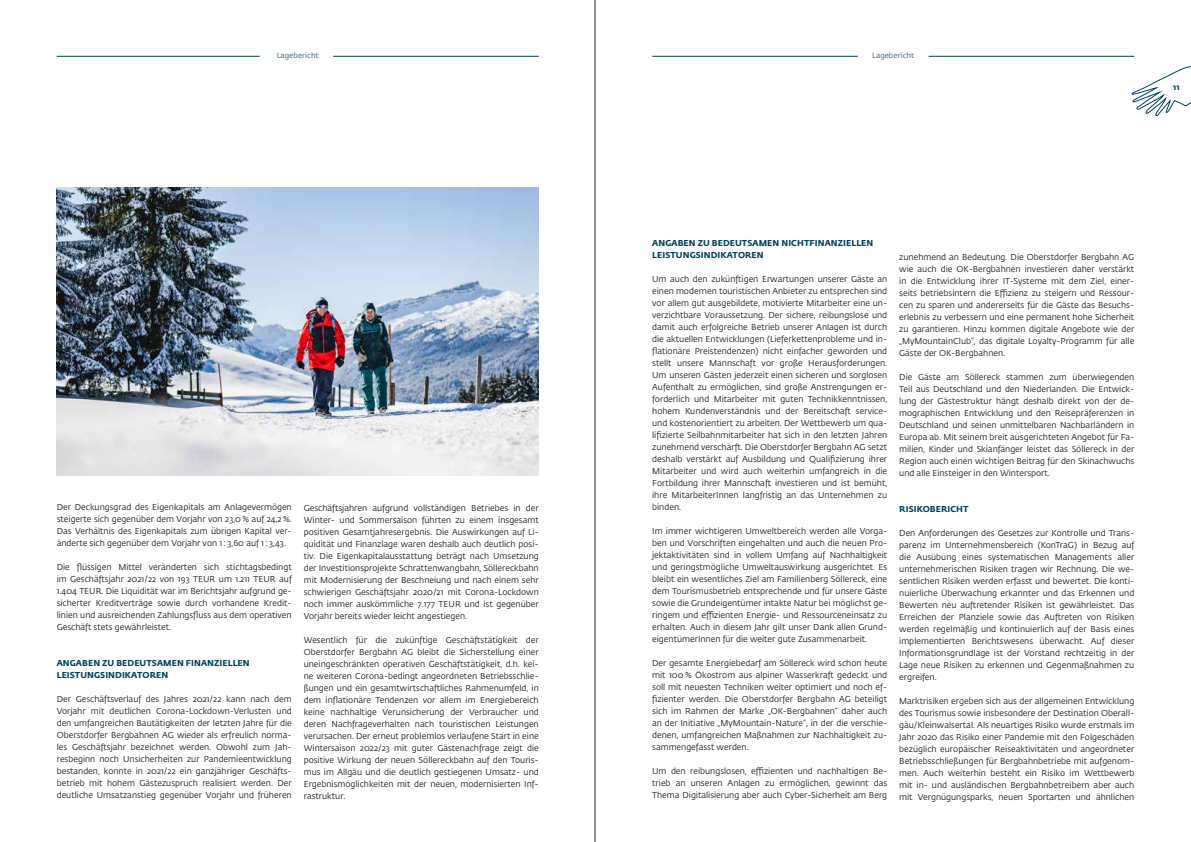
<style>
.page{position:relative;width:1191px;height:842px;background:#fff}
.page>*{position:absolute;margin:0;border:0;box-sizing:border-box;transform-origin:0 0}
.t1{font:8.5px/12px "Fedra Sans Std";color:#21201c;text-align:justify}
.t2{font:700 8.5px/12px "Fedra Sans Std";letter-spacing:.01em;color:#00425b}
.t3{font:700 8px "Fedra Sans";color:#00425b}
.t4{font:600 7.5px "Fedra Sans Std";color:#547e93}
</style>
<div class="page">
<svg style="left:1131px;top:55px;width:60px;height:61px"></svg>
<hr style="left:928px;top:56px;width:206px;height:1px;background:#00425b">
<hr style="left:652px;top:56px;width:205px;height:1px;background:#00425b">
<hr style="left:333px;top:56px;width:206px;height:1px;background:#00425b">
<hr style="left:57px;top:56px;width:203px;height:1px;background:#00425b">
<img style="left:57px;top:187px;width:482px;height:288px">
<hr style="left:594px;top:0;width:1px;height:842px;background:#21201c">
<p class="t4" style="left:277px;top:51px;width:44px">Lagebericht</p>
<p class="t4" style="left:872px;top:51px;width:44px">Lagebericht</p>
<p class="t3" style="left:1173px;top:82px;width:8px">11</p>
<p class="t1" style="left:57px;top:502px;width:236px">Der Deckungsgrad des Eigenkapitals am Anlagevermögen steigerte sich gegenüber dem Vorjahr von 23,0 % auf 24,2 %.<br>Das Verhältnis des Eigenkapitals zum übrigen Kapital ver&shy;änderte sich gegenüber dem Vorjahr von 1 : 3,60 auf 1 : 3,43.</p>
<p class="t1" style="left:57px;top:562px;width:236px;text-align:left">Die flüssigen Mittel veränderten sich stichtagsbedingt im Geschäftsjahr 2021/22 von 193 TEUR um 1.211 TEUR auf 1.404 TEUR. Die Liquidität war im Berichtsjahr aufgrund ge&shy;sicherter Kreditverträge sowie durch vorhandene Kredit&shy;linien und ausreichenden Zahlungsfluss aus dem operativen Geschäft stets gewährleistet.</p>
<p class="t2" style="left:57px;top:657px;width:194px">ANGABEN ZU BEDEUTSAMEN FINANZIELLEN<br>LEISTUNGSINDIKATOREN</p>
<p class="t1" style="left:57px;top:694px;width:236px">Der Geschäftsverlauf des Jahres 2021/22 kann nach dem Vorjahr mit deutlichen Corona-Lockdown-Verlusten und den umfangreichen Bautätigkeiten der letzten Jahre für die Oberstdorfer Bergbahnen AG wieder als erfreulich norma&shy;les Geschäftsjahr bezeichnet werden. Obwohl zum Jah&shy;resbeginn noch Unsicherheiten zur Pandemieentwicklung bestanden, konnte in 2021/22 ein ganzjähriger Geschäfts&shy;betrieb mit hohem Gästezuspruch realisiert werden. Der deutliche Umsatzanstieg gegenüber Vorjahr und früheren</p>
<p class="t1" style="left:304px;top:502px;width:236px">Geschäftsjahren aufgrund vollständigen Betriebes in der Winter- und Sommersaison führten zu einem insgesamt positiven Gesamtjahresergebnis. Die Auswirkungen auf Li&shy;quidität und Finanzlage waren deshalb auch deutlich posi&shy;tiv. Die Eigenkapitalausstattung beträgt nach Umsetzung der Investitionsprojekte Schrattenwangbahn, Söllereckbahn mit Modernisierung der Beschneiung und nach einem sehr schwierigen Geschäftsjahr 2020/21 mit Corona-Lockdown noch immer auskömmliche 7.177 TEUR und ist gegenüber Vorjahr bereits wieder leicht angestiegen.</p>
<p class="t1" style="left:304px;top:634px;width:236px">Wesentlich für die zukünftige Geschäftstätigkeit der Oberstdorfer Bergbahn AG bleibt die Sicherstellung einer uneingeschränkten operativen Geschäftstätigkeit, d.h. kei&shy;ne weiteren Corona-bedingt angeordneten Betriebsschlie&shy;ßungen und ein gesamtwirtschaftliches Rahmenumfeld, in dem inflationäre Tendenzen vor allem im Energiebereich keine nachhaltige Verunsicherung der Verbraucher und deren Nachfrageverhalten nach touristischen Leistungen verursachen. Der erneut problemlos verlaufene Start in eine Wintersaison 2022/23 mit guter Gästenachfrage zeigt die positive Wirkung der neuen Söllereckbahn auf den Touris&shy;mus im Allgäu und die deutlich gestiegenen Umsatz- und Ergebnismöglichkeiten mit der neuen, modernisierten Inf&shy;rastruktur.</p>
<p class="t2" style="left:652px;top:237px;width:223px">ANGABEN ZU BEDEUTSAMEN NICHTFINANZIELLEN<br>LEISTUNGSINDIKATOREN</p>
<p class="t1" style="left:652px;top:273px;width:236px">Um auch den zukünftigen Erwartungen unserer Gäste an einen modernen touristischen Anbieter zu entsprechen sind vor allem gut ausgebildete, motivierte Mitarbeiter eine un&shy;verzichtbare Voraussetzung. Der sichere, reibungslose und damit auch erfolgreiche Betrieb unserer Anlagen ist durch die aktuellen Entwicklungen (Lieferkettenprobleme und in&shy;flationäre Preistendenzen) nicht einfacher geworden und stellt unsere Mannschaft vor große Herausforderungen.<br>Um unseren Gästen jederzeit einen sicheren und sorglosen Aufenthalt zu ermöglichen, sind große Anstrengungen er&shy;forderlich und Mitarbeiter mit guten Technikkenntnissen, hohem Kundenverständnis und der Bereitschaft service&shy;und kostenorientiert zu arbeiten. Der Wettbewerb um qua&shy;lifizierte Seilbahnmitarbeiter hat sich in den letzten Jahren zunehmend verschärft. Die Oberstdorfer Bergbahn AG setzt deshalb verstärkt auf Ausbildung und Qualifizierung ihrer Mitarbeiter und wird auch weiterhin umfangreich in die Fortbildung ihrer Mannschaft investieren und ist bemüht, ihre MitarbeiterInnen langfristig an das Unternehmen zu binden.</p>
<p class="t1" style="left:652px;top:525px;width:236px">Im immer wichtigeren Umweltbereich werden alle Vorga&shy;ben und Vorschriften eingehalten und auch die neuen Pro&shy;jektaktivitäten sind in vollem Umfang auf Nachhaltigkeit und geringstmögliche Umweltauswirkung ausgerichtet. Es bleibt ein wesentliches Ziel am Familienberg Söllereck, eine dem Tourismusbetrieb entsprechende und für unsere Gäste sowie die Grundeigentümer intakte Natur bei möglichst ge&shy;ringem und effizienten Energie- und Ressourceneinsatz zu erhalten. Auch in diesem Jahr gilt unser Dank allen Grund&shy;eigentümerInnen für die weiter gute Zusammenarbeit.</p>
<p class="t1" style="left:652px;top:657px;width:236px">Der gesamte Energiebedarf am Söllereck wird schon heute mit 100 % Ökostrom aus alpiner Wasserkraft gedeckt und soll mit neuesten Techniken weiter optimiert und noch ef&shy;fizienter werden. Die Oberstdorfer Bergbahn AG beteiligt sich im Rahmen der Marke „OK-Bergbahnen“ daher auch an der Initiative „MyMountain-Nature“, in der die verschie&shy;denen, umfangreichen Maßnahmen zur Nachhaltigkeit zu&shy;sammengefasst werden.</p>
<p class="t1" style="left:652px;top:765px;width:236px">Um den reibungslosen, effizienten und nachhaltigen Be&shy;trieb an unseren Anlagen zu ermöglichen, gewinnt das Thema Digitalisierung aber auch Cyber-Sicherheit am Berg</p>
<p class="t1" style="left:899px;top:251px;width:236px">zunehmend an Bedeutung. Die Oberstdorfer Bergbahn AG wie auch die OK-Bergbahnen investieren daher verstärkt in die Entwicklung ihrer IT-Systeme mit dem Ziel, einer&shy;seits betriebsintern die Effizienz zu steigern und Ressour&shy;cen zu sparen und andererseits für die Gäste das Besuchs&shy;erlebnis zu verbessern und eine permanent hohe Sicherheit zu garantieren. Hinzu kommen digitale Angebote wie der „MyMountainClub“, das digitale Loyalty-Programm für alle Gäste der OK-Bergbahnen.</p>
<p class="t1" style="left:899px;top:371px;width:236px">Die Gäste am Söllereck stammen zum überwiegenden Teil aus Deutschland und den Niederlanden. Die Entwick&shy;lung der Gästestruktur hängt deshalb direkt von der de&shy;mographischen Entwicklung und den Reisepräferenzen in Deutschland und seinen unmittelbaren Nachbarländern in Europa ab. Mit seinem breit ausgerichteten Angebot für Fa&shy;milien, Kinder und Skianfänger leistet das Söllereck in der Region auch einen wichtigen Beitrag für den Skinachwuchs und alle Einsteiger in den Wintersport.</p>
<p class="t2" style="left:899px;top:502px;width:71px">RISIKOBERICHT</p>
<p class="t1" style="left:899px;top:527px;width:236px">Den Anforderungen des Gesetzes zur Kontrolle und Trans&shy;parenz im Unternehmensbereich (KonTraG) in Bezug auf die Ausübung eines systematischen Managements aller unternehmerischen Risiken tragen wir Rechnung. Die we&shy;sentlichen Risiken werden erfasst und bewertet. Die konti&shy;nuierliche Überwachung erkannter und das Erkennen und Bewerten neu auftretender Risiken ist gewährleistet. Das Erreichen der Planziele sowie das Auftreten von Risiken werden regelmäßig und kontinuierlich auf der Basis eines implementierten Berichtswesens überwacht. Auf dieser Informationsgrundlage ist der Vorstand rechtzeitig in der Lage neue Risiken zu erkennen und Gegenmaßnahmen zu ergreifen.</p>
<p class="t1" style="left:899px;top:695px;width:236px">Marktrisiken ergeben sich aus der allgemeinen Entwicklung des Tourismus sowie insbesondere der Destination Oberall&shy;gäu/Kleinwalsertal. Als neuartiges Risiko wurde erstmals im Jahr 2020 das Risiko einer Pandemie mit den Folgeschäden bezüglich europäischer Reiseaktivitäten und angeordneter Betriebsschließungen für Bergbahnbetriebe mit aufgenom&shy;men. Auch weiterhin besteht ein Risiko im Wettbewerb mit in- und ausländischen Bergbahnbetreibern aber auch mit Vergnügungsparks, neuen Sportarten und ähnlichen</p>
</div>
